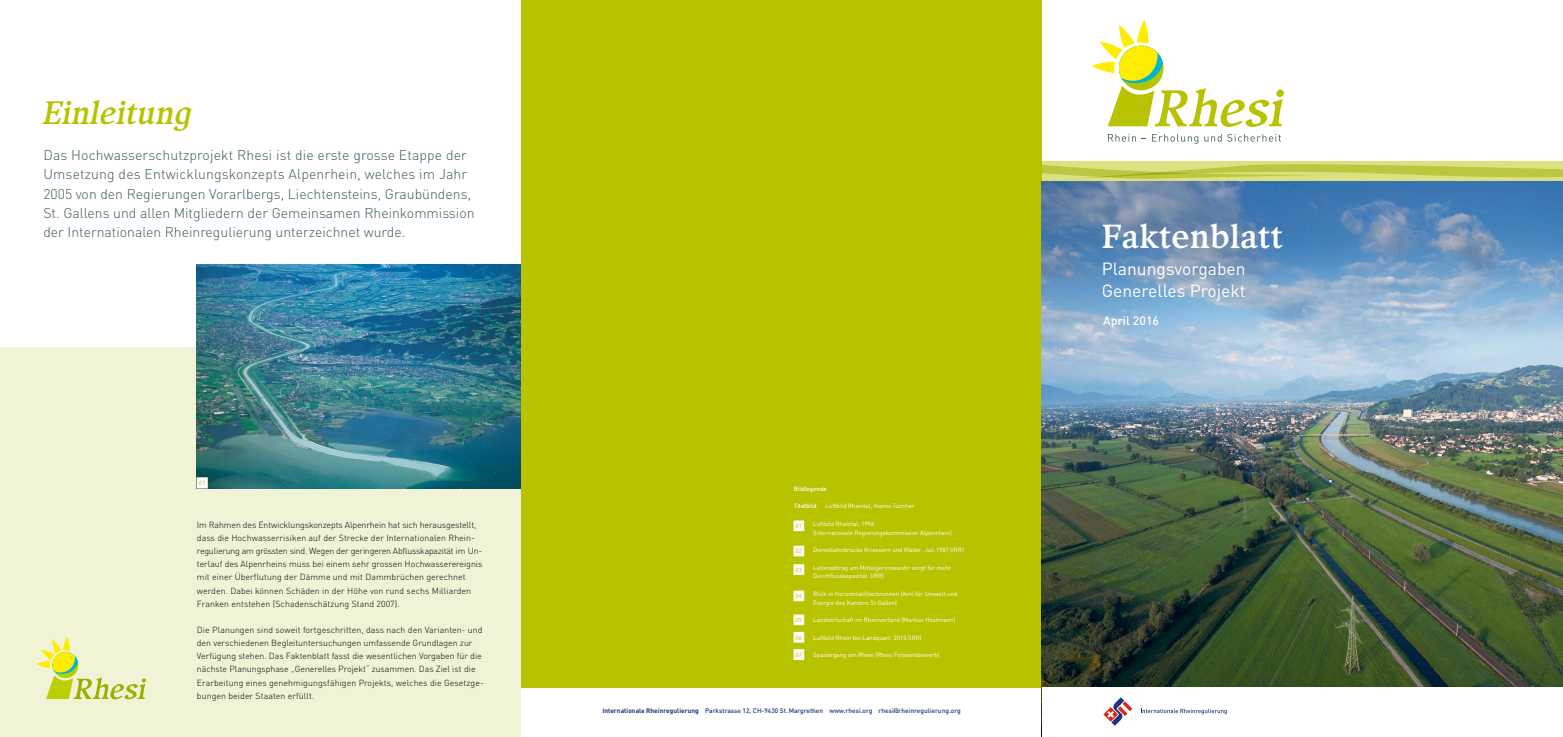
<style>
.page{position:relative;width:1563px;height:737px;background:#fff}
.page>*{position:absolute;margin:0;border:0;box-sizing:border-box;transform-origin:0 0}
.t1{font:700 33.25px "Compatil Exquisit LT Pro";letter-spacing:.01em;color:#fff}
.t2{font:italic 700 32.38px "Compatil Exquisit LT";color:#b8c300}
.t3{font:17.5px/21.9px "DIN";color:#fff}
.t4{font:300 14px/19.2px "DIN";color:#3d575c}
.t5{font:500 12.25px "DIN";color:#fff}
.t6{font:300 8.75px/13.1px "DIN";color:#000}
.t7{font:500 6.56px "DIN";color:#1e3582}
.t8{font:6.12px/8.8px "DIN";color:#fff}
.t9{font:500 6.12px "DIN";color:#fff}
.t10{font:italic 6.12px "Compatil Fact LT Pro";letter-spacing:-.005em;color:#b8c300}
.s1{font-weight:700}
</style>
<div class="page">
<div style="left:521px;top:0;width:521px;height:687px;background:#b8c300"></div>
<img style="left:1042px;top:181px;width:521px;height:506px">
<svg style="left:1042px;top:161px;width:521px;height:20px;background:#cdd564"></svg>
<svg style="left:1092px;top:21px;width:192px;height:106px"></svg>
<svg style="left:1108px;top:134px;width:38px;height:8px"></svg>
<svg style="left:1152px;top:134px;width:46px;height:10px"></svg>
<svg style="left:1204px;top:134px;width:17px;height:8px"></svg>
<svg style="left:1227px;top:134px;width:54px;height:8px"></svg>
<div style="left:0;top:347px;width:521px;height:390px;background:#f1f3d7"></div>
<svg style="left:37px;top:637px;width:109px;height:62px"></svg>
<img style="left:197px;top:265px;width:324px;height:223px">
<svg style="left:197px;top:477px;width:10px;height:11px"></svg>
<svg style="left:794px;top:520px;width:10px;height:11px"></svg>
<svg style="left:794px;top:614px;width:10px;height:11px"></svg>
<svg style="left:794px;top:564px;width:10px;height:10px"></svg>
<svg style="left:794px;top:649px;width:10px;height:10px"></svg>
<svg style="left:794px;top:546px;width:10px;height:10px"></svg>
<svg style="left:794px;top:632px;width:10px;height:10px"></svg>
<svg style="left:794px;top:591px;width:10px;height:10px"></svg>
<svg style="left:1103px;top:697px;width:29px;height:29px"></svg>
<svg style="left:1141px;top:708px;width:85px;height:6px"></svg>
<h2 class="t2" style="left:43px;top:94px;width:152px">Einleitung</h2>
<p class="t4" style="left:43px;top:145px;width:433px">Das Hochwasserschutzprojekt Rhesi ist die erste grosse Etappe der Umsetzung des Entwicklungskonzepts Alpenrhein, welches im Jahr 2005 von den Regierungen Vorarlbergs, Liechtensteins, Graubündens, St. Gallens und allen Mitgliedern der Gemeinsamen Rheinkommission der Internationalen Rheinregulierung unterzeichnet wurde.</p>
<p class="t10" style="left:199px;top:479px;width:8px">01</p>
<p class="t6" style="left:197px;top:518px;width:287px">Im Rahmen des Entwicklungskonzepts Alpenrhein hat sich herausgestellt, dass die Hochwasserrisiken auf der Strecke der Internationalen Rhein&shy;regulierung am grössten sind. Wegen der geringeren Abflusskapazität im Un&shy;terlauf des Alpenrheins muss bei einem sehr grossen Hochwasserereignis mit einer Überflutung der Dämme und mit Dammbrüchen gerechnet werden. Dabei können Schäden in der Höhe von rund sechs Milliarden Franken entstehen (Schadenschätzung Stand 2007).</p>
<p class="t6" style="left:197px;top:623px;width:288px">Die Planungen sind soweit fortgeschritten, dass nach den Varianten- und den verschiedenen Begleituntersuchungen umfassende Grundlagen zur Verfügung stehen. Das Faktenblatt fasst die wesentlichen Vorgaben für die nächste Planungsphase „Generelles Projekt“ zusammen. Das Ziel ist die Erarbeitung eines genehmigungsfähigen Projekts, welches die Gesetzge&shy;bungen beider Staaten erfüllt.</p>
<p class="t9" style="left:794px;top:484px;width:34px">Bildlegende</p>
<p class="t9" style="left:794px;top:502px;width:24px">Titelbild</p>
<p class="t8" style="left:825px;top:501px;width:91px">Luftbild Rheintal, Hanno Turnher</p>
<p class="t8" style="left:813px;top:519px;width:140px">Luftbild Rheintal, 1996<br>(Internationale Regierungskommission Alpenrhein)</p>
<p class="t8" style="left:813px;top:545px;width:152px">Dienstbahnbrücke Kriessern und Mäder, Juli 1987 (IRR)</p>
<p class="t8" style="left:813px;top:563px;width:140px">Lettenabtrag am Mittelgerinnewuhr sorgt für mehr<br>Durchflusskapazität. (IRR)</p>
<p class="t8" style="left:813px;top:589px;width:146px">Blick in Horizontalfilterbrunnen (Amt für Umwelt und<br>Energie des Kantons St.Gallen)</p>
<p class="t8" style="left:813px;top:615px;width:144px">Landwirtschaft im Rheinvorland (Markus Hostmann)</p>
<p class="t8" style="left:813px;top:633px;width:110px">Luftbild Rhein bei Landquart, 2015 (IRR)</p>
<p class="t8" style="left:813px;top:650px;width:128px">Spaziergang am Rhein (Rhesi Fotowettbewerb)</p>
<p class="t10" style="left:795px;top:522px;width:8px">01</p>
<p class="t10" style="left:795px;top:547px;width:8px">02</p>
<p class="t10" style="left:795px;top:566px;width:8px">03</p>
<p class="t10" style="left:795px;top:592px;width:8px">04</p>
<p class="t10" style="left:795px;top:616px;width:8px">05</p>
<p class="t10" style="left:795px;top:634px;width:8px">06</p>
<p class="t10" style="left:795px;top:651px;width:8px">07</p>
<p class="t7" style="left:602px;top:706px;width:360px"><span class="s1">Internationale Rheinregulierung</span> Parkstrasse 12, CH-9430 St.Margrethen www.rhesi.org rhesi@rheinregulierung.org</p>
<h1 class="t1" style="left:1101px;top:217px;width:182px">Faktenblatt</h1>
<h3 class="t3" style="left:1101px;top:257px;width:146px">Planungsvorgaben<br>Generelles Projekt</h3>
<h3 class="t5" style="left:1103px;top:313px;width:57px">April 2016</h3>
</div>
